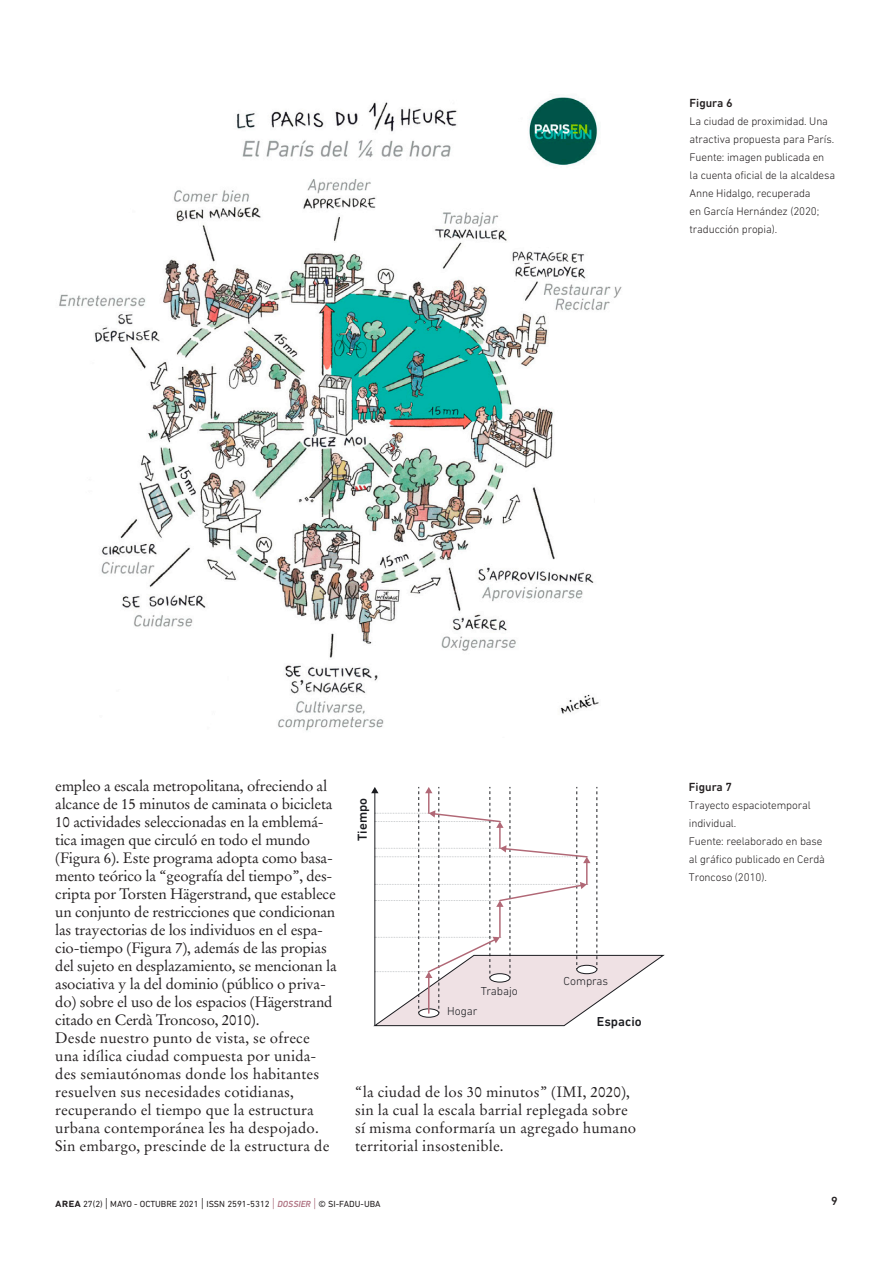
<style>
.page{position:relative;width:893px;height:1263px;background:#fff}
.page>*{position:absolute;margin:0;border:0;box-sizing:border-box;transform-origin:0 0}
._23__Texto_principal{font:15px/18px "Stempel Garamond LT Std";letter-spacing:-.015em;color:#231f20}
._23__Texto_principal-2{font:15px/18px "Stempel Garamond LT Std";letter-spacing:.01em;color:#231f20}
.t1{font:500 13.2px "DIN Next LT Pro";color:#1b1c20}
._32__Titulo_Figuras{font:500 12px "DIN Next LT Pro";color:#231f20}
.t2{font:300 11.7px "DIN Next LT Pro";color:#1b1c20}
._33__Epígrafe{font:300 11.25px/18px "DIN Next LT Pro";letter-spacing:-.01em;color:#231f20}
.t3{font:9px "DIN Next LT Pro";color:#231f20}
.s1{font-weight:500;font-size:12px}
.s2{font-weight:300;font-size:13.5px}
.s3{font-weight:300;font-size:13.5px;color:#ad6f7f}
.s4{font-weight:500;font-style:italic;color:#ad6f7f}
</style>
<div class="page">
<img style="left:59px;top:95px;width:563px;height:636px">
<svg style="left:371px;top:787px;width:293px;height:239px"></svg>
<p class="_32__Titulo_Figuras" style="left:689px;top:96px;width:45px">Figura 6</p>
<p class="_33__Epígrafe" style="left:689px;top:112px;width:146px">La ciudad de proximidad. Una atractiva propuesta para París.</p>
<p class="_33__Epígrafe" style="left:689px;top:148px;width:147px">Fuente: imagen publicada en la cuenta oficial de la alcaldesa<br>Anne Hidalgo, recuperada<br>en García Hernández (2020; traducción propia).</p>
<p class="_23__Texto_principal" style="left:55px;top:777px;width:283px">empleo a escala metropolitana, ofreciendo al alcance de 15 minutos de caminata o bicicleta 10 actividades seleccionadas en la emblemá&shy;tica imagen que circuló en todo el mundo (Figura 6). Este programa adopta como basa&shy;mento teórico la “geografía del tiempo”, des&shy;cripta por Torsten Hägerstrand, que establece un conjunto de restricciones que condicionan las trayectorias de los individuos en el espa&shy;cio-tiempo (Figura 7), además de las propias del sujeto en desplazamiento, se mencionan la asociativa y la del dominio (público o priva&shy;do) sobre el uso de los espacios (Hägerstrand citado en Cerdà Troncoso, 2010).</p>
<p class="_23__Texto_principal-2" style="left:55px;top:1029px;width:276px">Desde nuestro punto de vista, se ofrece una idílica ciudad compuesta por unida&shy;des semiautónomas donde los habitantes resuelven sus necesidades cotidianas, recuperando el tiempo que la estructura urbana contemporánea les ha despojado.<br>Sin embargo, prescinde de la estructura de</p>
<p class="t1" style="left:355px;top:841px;width:44px;rotate:-90deg">Tiempo</p>
<p class="t2" style="left:481px;top:984px;width:39px">Trabajo</p>
<p class="t2" style="left:447px;top:1004px;width:32px">Hogar</p>
<p class="t2" style="left:563px;top:974px;width:46px">Compras</p>
<p class="t1" style="left:597px;top:1014px;width:46px">Espacio</p>
<p class="_23__Texto_principal-2" style="left:355px;top:1083px;width:283px">“la ciudad de los 30 minutos” (IMI, 2020), sin la cual la escala barrial replegada sobre sí misma conformaría un agregado humano territorial insostenible.</p>
<p class="_32__Titulo_Figuras" style="left:689px;top:780px;width:45px">Figura 7</p>
<p class="_33__Epígrafe" style="left:689px;top:796px;width:123px">Trayecto espaciotemporal individual.</p>
<p class="_33__Epígrafe" style="left:689px;top:832px;width:138px">Fuente: reelaborado en base al gráfico publicado en Cerdà<br>Troncoso (2010).</p>
<p class="t3" style="left:55px;top:1198px;width:327px"><span class="s1">area</span> 27(2) <span class="s2">|</span> MAYO - OCTUBRE 2021 <span class="s2">|</span> ISSN 2591-5312 <span class="s3">|</span> <span class="s4">DOSSIER</span> <span class="s3">|</span> © SI-FADU-UBA</p>
<p class="_32__Titulo_Figuras" style="left:831px;top:1194px;width:8px">9</p>
</div>
